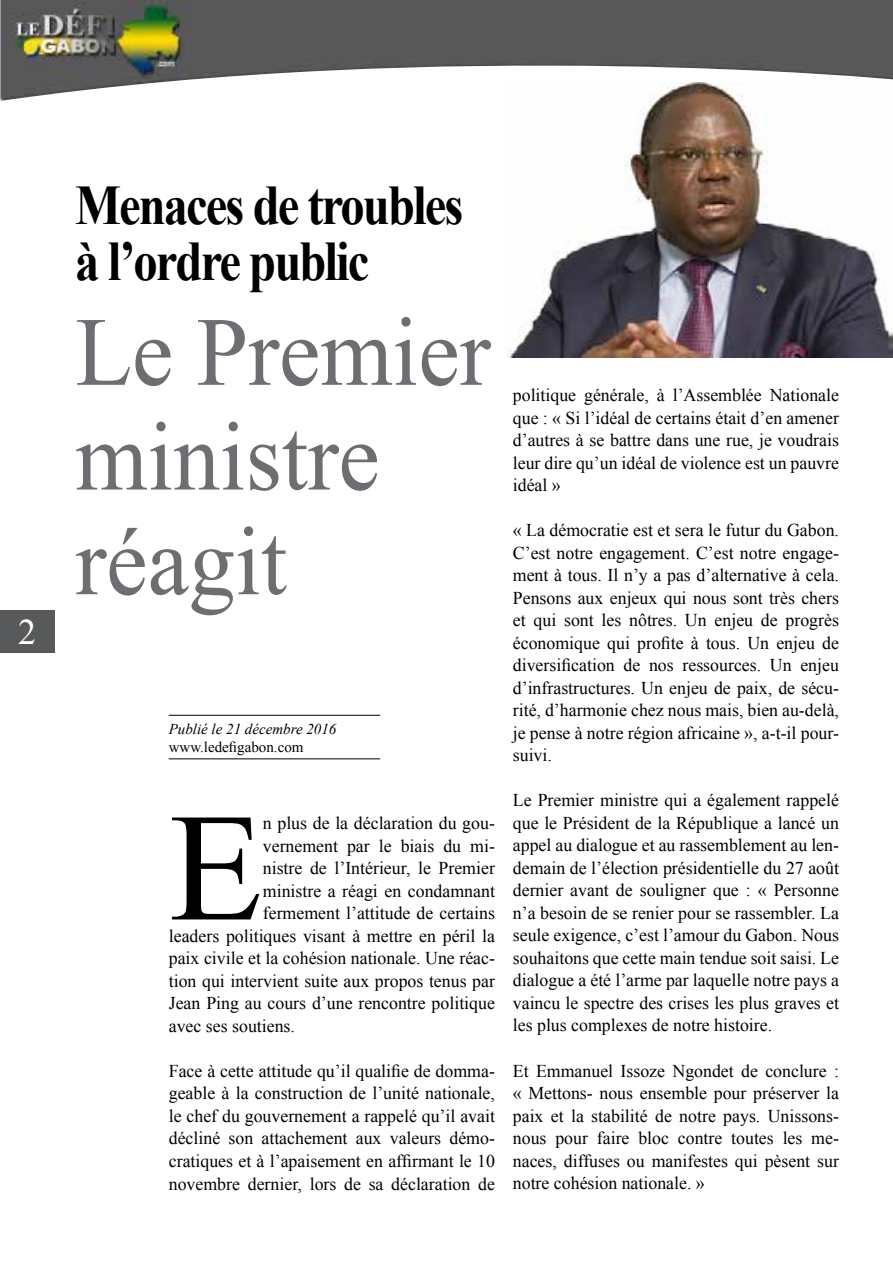
<style>
.page{position:relative;width:893px;height:1263px;background:#fff}
.page>*{position:absolute;margin:0;border:0;box-sizing:border-box;transform-origin:0 0}
.t1{font:153.9px "Times New Roman";color:#000}
.t2{font:97.8px/104.7px "Times New Roman";color:#6d6e71;scale:.95 1}
.t3{font:700 55.8px/55.8px "Times New Roman";letter-spacing:-.04em;color:#000;scale:.87 1}
.t4{font:36px "Times New Roman";color:#fff}
.t5{font:18px/22.5px "Times New Roman";color:#000;text-align:justify}
.t6{font:italic 15px "Times New Roman";color:#000}
.t7{font:15px "Times New Roman";color:#000}
</style>
<div class="page">
<div style="left:0;top:610px;width:54px;height:43px;background:#58595b"></div>
<img style="left:0;top:0;width:893px;height:101px">
<img style="left:506px;top:83px;width:387px;height:274px">
<hr style="left:169px;top:759px;width:211px;height:1px;background:#000">
<hr style="left:169px;top:715px;width:211px;height:1px;background:#000">
<h3 class="t4" style="left:18px;top:606px;width:19px">2</h3>
<h3 class="t3" style="left:75px;top:176px;width:447px">Menaces de troubles à l’ordre public</h3>
<h2 class="t2" style="left:75px;top:297px;width:439px">Le Premier ministre réagit</h2>
<p class="t6" style="left:169px;top:718px;width:169px">Publié le 21 décembre 2016</p>
<p class="t7" style="left:169px;top:736px;width:136px">www.ledefigabon.com</p>
<h1 class="t1" style="left:169px;top:759px;width:96px">E</h1>
<p class="t5" style="left:263px;top:811px;width:234px">n plus de la déclaration du gou-</p>
<p class="t5" style="left:263px;top:834px;width:234px">vernement par le biais du mi-</p>
<p class="t5" style="left:263px;top:856px;width:234px">nistre de l’Intérieur, le Premier</p>
<p class="t5" style="left:263px;top:879px;width:234px">ministre a réagi en condamnant</p>
<p class="t5" style="left:263px;top:901px;width:234px">fermement l’attitude de certains</p>
<p class="t5" style="left:169px;top:924px;width:328px">leaders politiques visant à mettre en péril la</p>
<p class="t5" style="left:169px;top:946px;width:328px">paix civile et la cohésion nationale. Une réac-</p>
<p class="t5" style="left:169px;top:969px;width:328px">tion qui intervient suite aux propos tenus par</p>
<p class="t5" style="left:169px;top:991px;width:328px">Jean Ping au cours d’une rencontre politique</p>
<p class="t5" style="left:169px;top:1014px;width:128px">avec ses soutiens.</p>
<p class="t5" style="left:169px;top:1059px;width:328px">Face à cette attitude qu’il qualifie de domma&shy;geable à la construction de l’unité nationale, le chef du gouvernement a rappelé qu’il avait décliné son attachement aux valeurs démo&shy;cratiques et à l’apaisement en affirmant le 10 novembre dernier, lors de sa déclaration de</p>
<p class="t5" style="left:513px;top:384px;width:328px">politique générale, à l’Assemblée Nationale que : « Si l’idéal de certains était d’en amener d’autres à se battre dans une rue, je voudrais leur dire qu’un idéal de violence est un pauvre idéal »</p>
<p class="t5" style="left:513px;top:519px;width:328px">« La démocratie est et sera le futur du Gabon.<br>C’est notre engagement. C’est notre engage&shy;ment à tous. Il n’y a pas d’alternative à cela.<br>Pensons aux enjeux qui nous sont très chers et qui sont les nôtres. Un enjeu de progrès économique qui profite à tous. Un enjeu de diversification de nos ressources. Un enjeu d’infrastructures. Un enjeu de paix, de sécu&shy;rité, d’harmonie chez nous mais, bien au-delà, je pense à notre région africaine », a-t-il pour&shy;suivi.</p>
<p class="t5" style="left:513px;top:789px;width:328px">Le Premier ministre qui a également rappelé que le Président de la République a lancé un appel au dialogue et au rassemblement au len&shy;demain de l’élection présidentielle du 27 août dernier avant de souligner que : « Personne n’a besoin de se renier pour se rassembler. La seule exigence, c’est l’amour du Gabon. Nous souhaitons que cette main tendue soit saisi. Le dialogue a été l’arme par laquelle notre pays a vaincu le spectre des crises les plus graves et les plus complexes de notre histoire.</p>
<p class="t5" style="left:513px;top:1059px;width:328px">Et Emmanuel Issoze Ngondet de conclure : « Mettons- nous ensemble pour préserver la paix et la stabilité de notre pays. Unissons&shy;nous pour faire bloc contre toutes les me&shy;naces, diffuses ou manifestes qui pèsent sur notre cohésion nationale. »</p>
</div>
